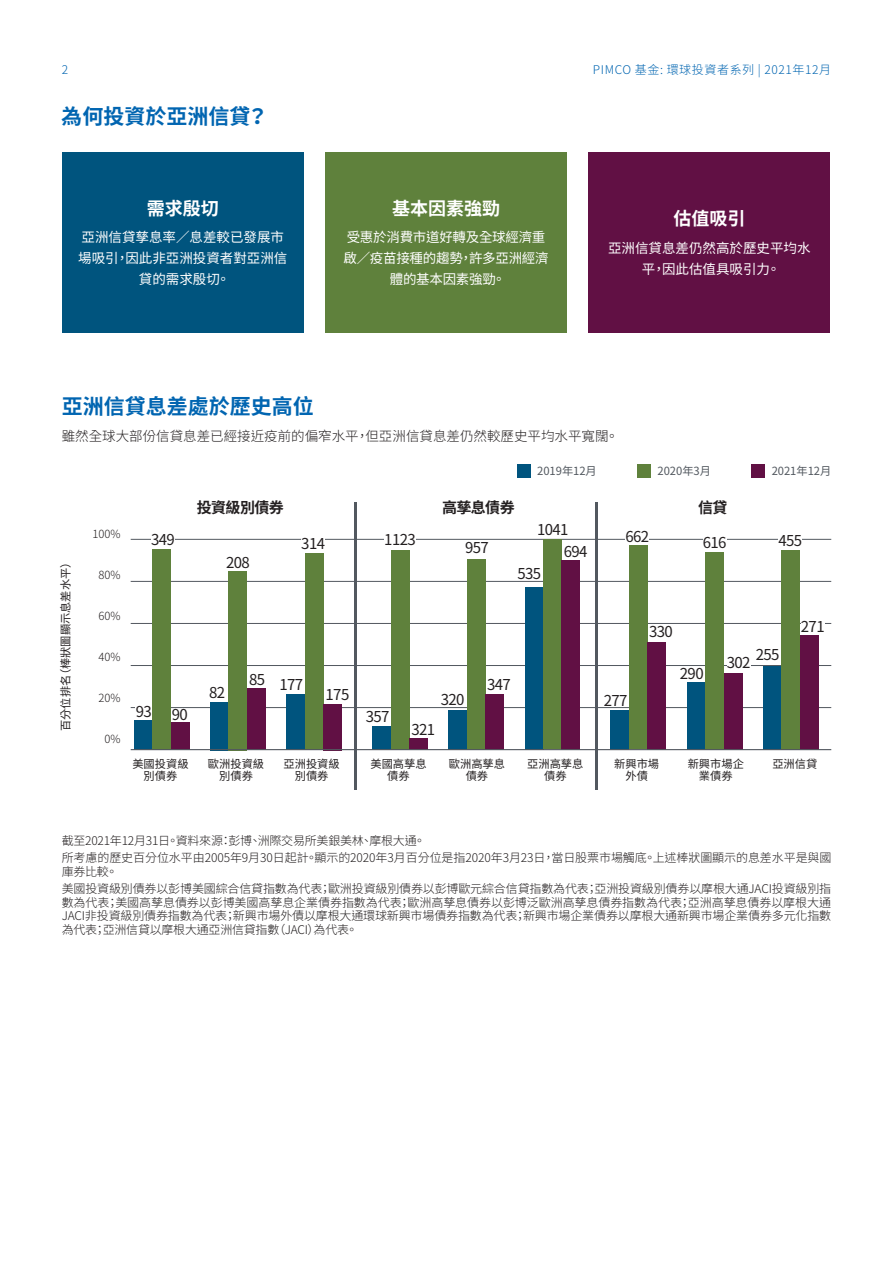
<style>
.page{position:relative;width:893px;height:1263px;background:#fff}
.page>*{position:absolute;margin:0;border:0;box-sizing:border-box;transform-origin:0 0}
.Subhead_TC_B_10_14{font:700 21px "Noto Sans CJ Ktc";color:#0165b1}
.Subhead_TC_B_10_14-2{font:700 18px "Noto Sans CJ Ktc";color:#fff}
.Chart_Bold_TC_B_8_9{font:15px "Noto Sans CJ Ktc";letter-spacing:-.04em;color:#231f20}
.Chart_Bold_TC_B_8_9-2{font:700 15px "Noto Sans CJ Ktc";letter-spacing:-.04em;color:#231f20}
.Body_Copy_TC_L_9_14{font:13.5px/21px "Noto Sans CJ Ktc";color:#fff;text-align:center}
.Body_Copy_TC_L_9_14-2{font:300 13.5px "Noto Sans CJ Ktc";color:#231f20}
.Body_Copy_TC_L_9_14-3{font:13.5px/21px "Noto Sans CJ Ktc";letter-spacing:-.02em;color:#fff;text-align:center}
.Disclosure_TC_L_8_9{font:300 12px/13.5px "Noto Sans CJ Ktc";letter-spacing:-.015em;color:#231f20}
.t1{font:300 12px "Noto Sans CJ Ktc";letter-spacing:.05em;color:#0165b1}
.Axis_Title_TC_R_7_5{font:11.25px/12.8px "Noto Sans CJ Ktc";color:#231f20;text-align:center}
.Chart_Legend_TC_R_7{font:11.25px "Noto Sans CJ Ktc";letter-spacing:-.005em;color:#52585f}
.Axis_Label_TC_L_7_5{font:300 11.25px "Noto Sans CJ Ktc";color:#231f20}
</style>
<div class="page">
<div style="left:637px;top:464px;width:14px;height:13px;background:#5f813c"></div>
<div style="left:517px;top:464px;width:13px;height:13px;background:#00547e"></div>
<hr style="left:131px;top:539px;width:700px;height:1px;background:#52585f">
<hr style="left:131px;top:581px;width:700px;height:1px;background:#52585f">
<hr style="left:131px;top:623px;width:700px;height:1px;background:#52585f">
<hr style="left:131px;top:665px;width:700px;height:1px;background:#52585f">
<hr style="left:131px;top:707px;width:700px;height:1px;background:#52585f">
<div style="left:134px;top:720px;width:19px;height:30px;background:#00547e"></div>
<div style="left:153px;top:549px;width:18px;height:201px;background:#5f813c"></div>
<div style="left:171px;top:722px;width:18px;height:28px;background:#611044"></div>
<div style="left:210px;top:702px;width:19px;height:48px;background:#00547e"></div>
<div style="left:229px;top:571px;width:18px;height:179px;background:#5f813c"></div>
<div style="left:247px;top:688px;width:19px;height:62px;background:#611044"></div>
<div style="left:286px;top:694px;width:19px;height:56px;background:#00547e"></div>
<div style="left:305px;top:553px;width:18px;height:197px;background:#5f813c"></div>
<div style="left:323px;top:704px;width:19px;height:46px;background:#611044"></div>
<div style="left:372px;top:726px;width:19px;height:23px;background:#00547e"></div>
<div style="left:391px;top:549px;width:18px;height:200px;background:#5f813c"></div>
<div style="left:409px;top:738px;width:19px;height:11px;background:#611044"></div>
<div style="left:449px;top:710px;width:18px;height:39px;background:#00547e"></div>
<div style="left:467px;top:559px;width:19px;height:190px;background:#5f813c"></div>
<div style="left:486px;top:694px;width:18px;height:55px;background:#611044"></div>
<div style="left:525px;top:587px;width:18px;height:162px;background:#00547e"></div>
<div style="left:543px;top:539px;width:19px;height:210px;background:#5f813c"></div>
<div style="left:562px;top:560px;width:18px;height:189px;background:#611044"></div>
<div style="left:611px;top:710px;width:18px;height:39px;background:#00547e"></div>
<div style="left:629px;top:545px;width:19px;height:204px;background:#5f813c"></div>
<div style="left:648px;top:642px;width:18px;height:107px;background:#611044"></div>
<div style="left:687px;top:682px;width:18px;height:67px;background:#00547e"></div>
<div style="left:705px;top:552px;width:19px;height:197px;background:#5f813c"></div>
<div style="left:724px;top:673px;width:18px;height:76px;background:#611044"></div>
<div style="left:763px;top:666px;width:19px;height:83px;background:#00547e"></div>
<div style="left:782px;top:549px;width:18px;height:200px;background:#5f813c"></div>
<div style="left:800px;top:635px;width:18px;height:114px;background:#611044"></div>
<hr style="left:131px;top:749px;width:700px;height:1px;background:#52585f">
<hr style="left:354px;top:502px;width:2px;height:287px;background:#52585f">
<div style="left:151px;top:534px;width:24px;height:11px;background:#fff"></div>
<div style="left:136px;top:706px;width:16px;height:11px;background:#fff"></div>
<div style="left:301px;top:538px;width:24px;height:11px;background:#fff"></div>
<div style="left:384px;top:534px;width:32px;height:11px;background:#fff"></div>
<div style="left:625px;top:531px;width:24px;height:11px;background:#fff"></div>
<div style="left:703px;top:537px;width:23px;height:11px;background:#fff"></div>
<div style="left:727px;top:657px;width:24px;height:11px;background:#fff"></div>
<div style="left:778px;top:535px;width:24px;height:11px;background:#fff"></div>
<div style="left:801px;top:620px;width:24px;height:11px;background:#fff"></div>
<hr style="left:596px;top:502px;width:2px;height:287px;background:#52585f">
<div style="left:751px;top:464px;width:14px;height:13px;background:#611044"></div>
<div style="left:62px;top:152px;width:242px;height:181px;background:#00547e"></div>
<div style="left:325px;top:152px;width:242px;height:181px;background:#5f813c"></div>
<div style="left:589px;top:152px;width:241px;height:181px;background:#611044"></div>
<p class="t1" style="left:62px;top:63px;width:8px">2</p>
<p class="t1" style="left:593px;top:63px;width:240px">PIMCO 基金: 環球投資者系列 | 2021年12月</p>
<p class="Subhead_TC_B_10_14" style="left:61px;top:104px;width:208px">為何投資於亞洲信貸？</p>
<p class="Subhead_TC_B_10_14-2" style="left:147px;top:198px;width:73px">需求殷切</p>
<p class="Body_Copy_TC_L_9_14" style="left:78px;top:227px;width:211px">亞洲信貸孳息率／息差較已發展市場吸引，因此非亞洲投資者對亞洲信貸的需求殷切。</p>
<p class="Subhead_TC_B_10_14-2" style="left:392px;top:198px;width:109px">基本因素強勁</p>
<p class="Body_Copy_TC_L_9_14-3" style="left:343px;top:227px;width:207px">受惠於消費市道好轉及全球經濟重啟／疫苗接種的趨勢，許多亞洲經濟體的基本因素強勁。</p>
<p class="Subhead_TC_B_10_14-2" style="left:673px;top:208px;width:73px">估值吸引</p>
<p class="Body_Copy_TC_L_9_14" style="left:608px;top:238px;width:204px">亞洲信貸息差仍然高於歷史平均水平，因此估值具吸引力。</p>
<p class="Subhead_TC_B_10_14" style="left:62px;top:394px;width:254px">亞洲信貸息差處於歷史高位</p>
<p class="Body_Copy_TC_L_9_14-2" style="left:62px;top:429px;width:558px">雖然全球大部份信貸息差已經接近疫前的偏窄水平，但亞洲信貸息差仍然較歷史平均水平寬闊。</p>
<p class="Chart_Legend_TC_R_7" style="left:537px;top:464px;width:61px">2019年12月</p>
<p class="Chart_Legend_TC_R_7" style="left:658px;top:464px;width:55px">2020年3月</p>
<p class="Chart_Bold_TC_B_8_9-2" style="left:197px;top:499px;width:88px">投資級別債券</p>
<p class="Chart_Bold_TC_B_8_9-2" style="left:442px;top:499px;width:74px">高孳息債券</p>
<p class="Chart_Bold_TC_B_8_9-2" style="left:698px;top:499px;width:31px">信貸</p>
<p class="Chart_Legend_TC_R_7" style="left:772px;top:464px;width:61px">2021年12月</p>
<p class="Axis_Title_TC_R_7_5" style="left:60px;top:731px;width:175px;rotate:-90deg">百分位排名（棒狀圖顯示息差水平）</p>
<p class="Axis_Label_TC_L_7_5" style="left:93px;top:527px;width:30px">100%</p>
<p class="Axis_Label_TC_L_7_5" style="left:99px;top:569px;width:24px">80%</p>
<p class="Axis_Label_TC_L_7_5" style="left:99px;top:610px;width:24px">60%</p>
<p class="Axis_Label_TC_L_7_5" style="left:99px;top:651px;width:24px">40%</p>
<p class="Axis_Label_TC_L_7_5" style="left:99px;top:692px;width:24px">20%</p>
<p class="Axis_Label_TC_L_7_5" style="left:105px;top:733px;width:18px">0%</p>
<p class="Chart_Bold_TC_B_8_9" style="left:151px;top:531px;width:25px">349</p>
<p class="Chart_Bold_TC_B_8_9" style="left:136px;top:703px;width:18px">93</p>
<p class="Chart_Bold_TC_B_8_9" style="left:172px;top:706px;width:18px">90</p>
<p class="Chart_Bold_TC_B_8_9" style="left:226px;top:554px;width:25px">208</p>
<p class="Chart_Bold_TC_B_8_9" style="left:301px;top:535px;width:25px">314</p>
<p class="Chart_Bold_TC_B_8_9" style="left:209px;top:684px;width:18px">82</p>
<p class="Chart_Bold_TC_B_8_9" style="left:249px;top:671px;width:18px">85</p>
<p class="Chart_Bold_TC_B_8_9" style="left:279px;top:676px;width:25px">177</p>
<p class="Chart_Bold_TC_B_8_9" style="left:326px;top:686px;width:25px">175</p>
<p class="Chart_Bold_TC_B_8_9" style="left:384px;top:531px;width:33px">1123</p>
<p class="Chart_Bold_TC_B_8_9" style="left:465px;top:539px;width:25px">957</p>
<p class="Chart_Bold_TC_B_8_9" style="left:537px;top:521px;width:33px">1041</p>
<p class="Chart_Bold_TC_B_8_9" style="left:564px;top:543px;width:25px">694</p>
<p class="Chart_Bold_TC_B_8_9" style="left:517px;top:565px;width:25px">535</p>
<p class="Chart_Bold_TC_B_8_9" style="left:441px;top:691px;width:25px">320</p>
<p class="Chart_Bold_TC_B_8_9" style="left:487px;top:676px;width:25px">347</p>
<p class="Chart_Bold_TC_B_8_9" style="left:366px;top:708px;width:25px">357</p>
<p class="Chart_Bold_TC_B_8_9" style="left:411px;top:721px;width:25px">321</p>
<p class="Chart_Bold_TC_B_8_9" style="left:625px;top:528px;width:25px">662</p>
<p class="Chart_Bold_TC_B_8_9" style="left:703px;top:534px;width:25px">616</p>
<p class="Chart_Bold_TC_B_8_9" style="left:778px;top:532px;width:25px">455</p>
<p class="Chart_Bold_TC_B_8_9" style="left:604px;top:692px;width:25px">277</p>
<p class="Chart_Bold_TC_B_8_9" style="left:649px;top:623px;width:25px">330</p>
<p class="Chart_Bold_TC_B_8_9" style="left:680px;top:665px;width:25px">290</p>
<p class="Chart_Bold_TC_B_8_9" style="left:756px;top:646px;width:25px">255</p>
<p class="Chart_Bold_TC_B_8_9" style="left:727px;top:654px;width:25px">302</p>
<p class="Chart_Bold_TC_B_8_9" style="left:801px;top:617px;width:25px">271</p>
<p class="Axis_Title_TC_R_7_5" style="left:132px;top:757px;width:58px">美國投資級別債券</p>
<p class="Axis_Title_TC_R_7_5" style="left:208px;top:757px;width:58px">歐洲投資級別債券</p>
<p class="Axis_Title_TC_R_7_5" style="left:283px;top:757px;width:58px">亞洲投資級別債券</p>
<p class="Axis_Title_TC_R_7_5" style="left:370px;top:757px;width:58px">美國高孳息債券</p>
<p class="Axis_Title_TC_R_7_5" style="left:449px;top:757px;width:58px">歐洲高孳息債券</p>
<p class="Axis_Title_TC_R_7_5" style="left:527px;top:757px;width:58px">亞洲高孳息債券</p>
<p class="Axis_Title_TC_R_7_5" style="left:614px;top:757px;width:46px">新興市場外債</p>
<p class="Axis_Title_TC_R_7_5" style="left:688px;top:757px;width:58px">新興市場企業債券</p>
<p class="Axis_Title_TC_R_7_5" style="left:772px;top:757px;width:46px">亞洲信貸</p>
<p class="Disclosure_TC_L_8_9" style="left:62px;top:834px;width:365px">截至2021年12月31日。資料來源：彭博、洲際交易所美銀美林、摩根大通。</p>
<p class="Disclosure_TC_L_8_9" style="left:62px;top:851px;width:771px">所考慮的歷史百分位水平由2005年9月30日起計。顯示的2020年3月百分位是指2020年3月23日，當日股票市場觸底。上述棒狀圖顯示的息差水平是與國庫券比較。</p>
<p class="Disclosure_TC_L_8_9" style="left:62px;top:882px;width:771px;text-align:justify">美國投資級別債券以彭博美國綜合信貸指數為代表；歐洲投資級別債券以彭博歐元綜合信貸指數為代表；亞洲投資級別債券以摩根大通JACI投資級別指數為代表；美國高孳息債券以彭博美國高孳息企業債券指數為代表；歐洲高孳息債券以彭博泛歐洲高孳息債券指數為代表；亞洲高孳息債券以摩根大通JACI非投資級別債券指數為代表；新興市場外債以摩根大通環球新興市場債券指數為代表；新興市場企業債券以摩根大通新興市場企業債券多元化指數為代表；亞洲信貸以摩根大通亞洲信貸指數（JACI）為代表。</p>
</div>
